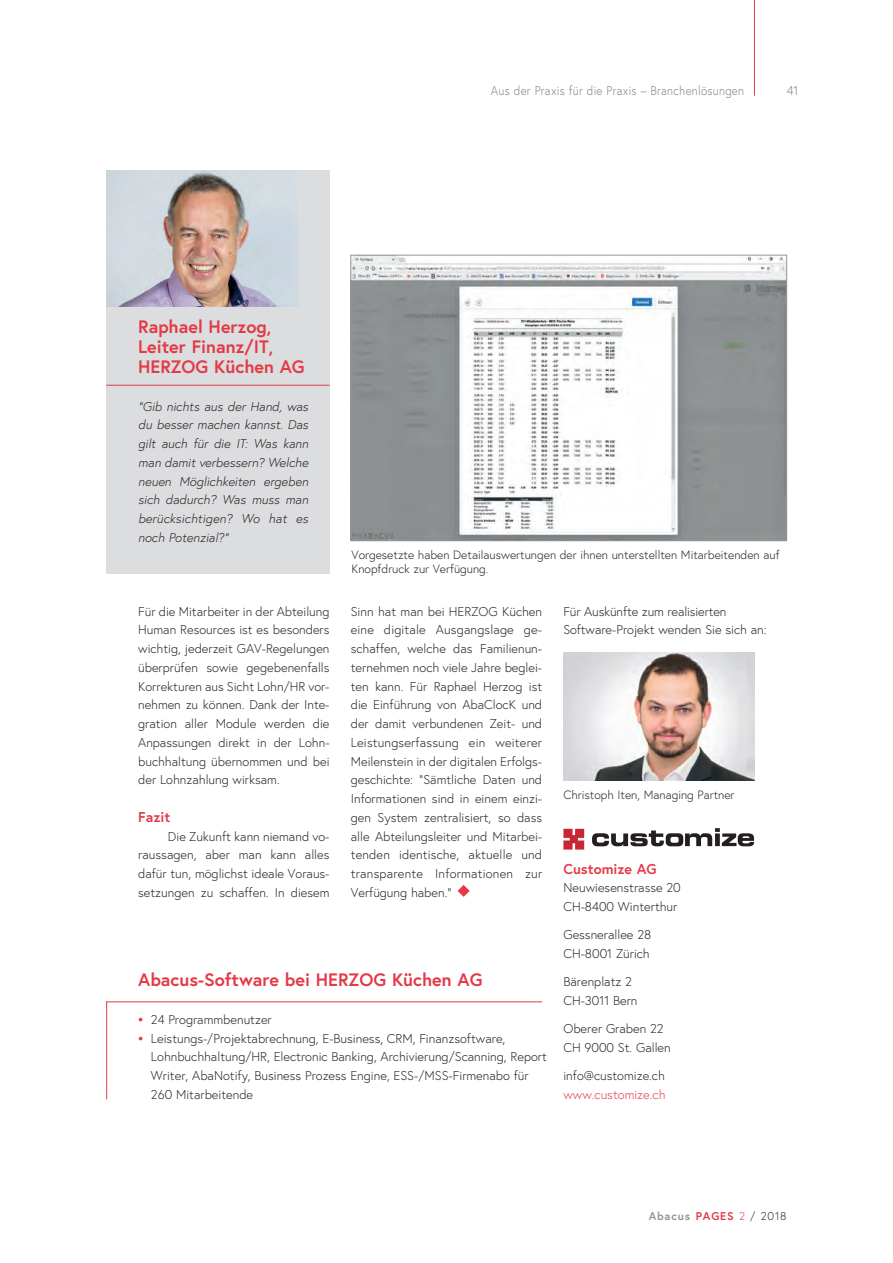
<style>
.page{position:relative;width:893px;height:1263px;background:#fff}
.page>*{position:absolute;margin:0;border:0;box-sizing:border-box;transform-origin:0 0}
.t1{font:700 18px/20.2px "Europa";color:#e33a46}
.t2{font:700 14.25px "Europa";color:#e33a46}
.t3{font:300 12.75px/18.8px "Europa";color:#231f20}
.t4{font:italic 300 12.75px/18.8px "Europa";color:#231f20;text-align:justify}
.t5{font:300 12.75px "Europa";letter-spacing:.025em;color:#808285;scale:.9 1}
.t6{font:300 12.75px "Europa";color:#e33a46}
.t7{font:300 12.75px "Europa";letter-spacing:.025em;color:#808285}
.t8{font:300 12px/14.2px "Europa";color:#231f20}
.t9{font:700 11.25px "Europa";letter-spacing:.075em;color:#939598}
.s1{font-weight:700;color:#e33a46}
.s2{color:#e33a46}
.s3{font-weight:300;color:#e33a46}
.s4{font-weight:300;color:#231f20}
</style>
<div class="page">
<div style="left:106px;top:170px;width:224px;height:404px;background:#dcdddf"></div>
<svg style="left:458px;top:885px;width:12px;height:12px"></svg>
<hr style="left:754px;top:0;width:1px;height:96px;background:#e33a46">
<hr style="left:106px;top:1001px;width:436px;height:1px;background:#e33a46">
<img style="left:106px;top:170px;width:192px;height:136px">
<hr style="left:106px;top:385px;width:224px;height:1px;background:#e33a46">
<hr style="left:106px;top:1001px;width:1px;height:98px;background:#e33a46">
<img style="left:352px;top:257px;width:433px;height:282px">
<div style="left:350px;top:255px;width:437px;height:286px;border:1px solid #939598"></div>
<svg style="left:592px;top:828px;width:162px;height:18px"></svg>
<svg style="left:563px;top:829px;width:21px;height:20px"></svg>
<img style="left:563px;top:653px;width:192px;height:127px">
<p class="t5" style="left:491px;top:83px;width:283px">Aus der Praxis für die Praxis – Branchenlösungen</p>
<p class="t7" style="left:787px;top:83px;width:13px">41</p>
<h1 class="t1" style="left:138px;top:316px;width:168px">Raphael Herzog,<br>Leiter Finanz/IT,<br>HERZOG Küchen AG</h1>
<p class="t4" style="left:138px;top:397px;width:172px">"Gib nichts aus der Hand, was du besser machen kannst. Das gilt auch für die IT: Was kann man damit verbessern? Welche neuen Möglichkeiten ergeben sich dadurch? Was muss man berücksichtigen? Wo hat es noch Potenzial?"</p>
<p class="t8" style="left:352px;top:548px;width:429px">Vorgesetzte haben Detailauswertungen der ihnen unterstellten Mitarbeitenden auf<br>Knopfdruck zur Verfügung.</p>
<p class="t3" style="left:138px;top:602px;width:193px">Für die Mitarbeiter in der Abteilung Human Resources ist es besonders wichtig, jederzeit GAV-Regelungen überprüfen sowie gegebenenfalls Korrekturen aus Sicht Lohn/HR vor&shy;nehmen zu können. Dank der Inte&shy;gration aller Module werden die Anpassungen direkt in der Lohn---- buchhaltung übernommen und bei der Lohnzahlung wirksam.</p>
<p class="t2" style="left:138px;top:808px;width:34px">Fazit</p>
<p class="t3" style="left:138px;top:827px;width:193px;text-indent:30px">Die Zukunft kann niemand vo-- raussagen, aber man kann alles dafür tun, möglichst ideale Voraus&shy;setzungen zu schaffen. In diesem</p>
<p class="t3" style="left:351px;top:602px;width:193px">Sinn hat man bei HERZOG Küchen eine digitale Ausgangslage ge-- schaffen, welche das Familienun-- ternehmen noch viele Jahre beglei&shy;ten kann. Für Raphael Herzog ist die Einführung von AbaClocK und der damit verbundenen Zeit- und Leistungserfassung ein weiterer Meilenstein in der digitalen Erfolgs&shy;geschichte: "Sämtliche Daten und Informationen sind in einem einzi&shy;gen System zentralisiert, so dass alle Abteilungsleiter und Mitarbei&shy;tenden identische, aktuelle und transparente Informationen zur Verfügung haben."</p>
<h1 class="t1" style="left:138px;top:970px;width:346px">Abacus-Software bei HERZOG Küchen AG</h1>
<p class="t3" style="left:138px;top:1010px;width:135px"><span class="s1">•</span> 24 Programmbenutzer</p>
<p class="t3" style="left:151px;top:1029px;width:397px;text-indent:-13px"><span class="s1">•</span> Leistungs-/Projektabrechnung, E-Business, CRM, Finanzsoftware, Lohnbuchhaltung/HR, Electronic Banking, Archivierung/Scanning, Report Writer, AbaNotify, Business Prozess Engine, ESS-/MSS-Firmenabo für 260 Mitarbeitende</p>
<p class="t3" style="left:563px;top:602px;width:205px">Für Auskünfte zum realisierten<br>Software-Projekt wenden Sie sich an:</p>
<p class="t8" style="left:563px;top:787px;width:173px">Christoph Iten, Managing Partner</p>
<p class="t2" style="left:563px;top:859px;width:95px">Customize AG</p>
<p class="t3" style="left:563px;top:879px;width:119px">Neuwiesenstrasse 20<br>CH-8400 Winterthur</p>
<p class="t3" style="left:563px;top:925px;width:89px">Gessnerallee 28<br>CH-8001 Zürich</p>
<p class="t3" style="left:563px;top:972px;width:76px">Bärenplatz 2<br>CH-3011 Bern</p>
<p class="t3" style="left:563px;top:1019px;width:109px">Oberer Graben 22<br>CH 9000 St. Gallen</p>
<p class="t3" style="left:563px;top:1066px;width:103px">info@customize.ch</p>
<p class="t6" style="left:563px;top:1087px;width:104px">www.customize.ch</p>
<p class="t9" style="left:649px;top:1209px;width:139px">Abacus <span class="s2">PAGES</span> <span class="s3">2</span> <span class="s4">/ 2018</span></p>
</div>
